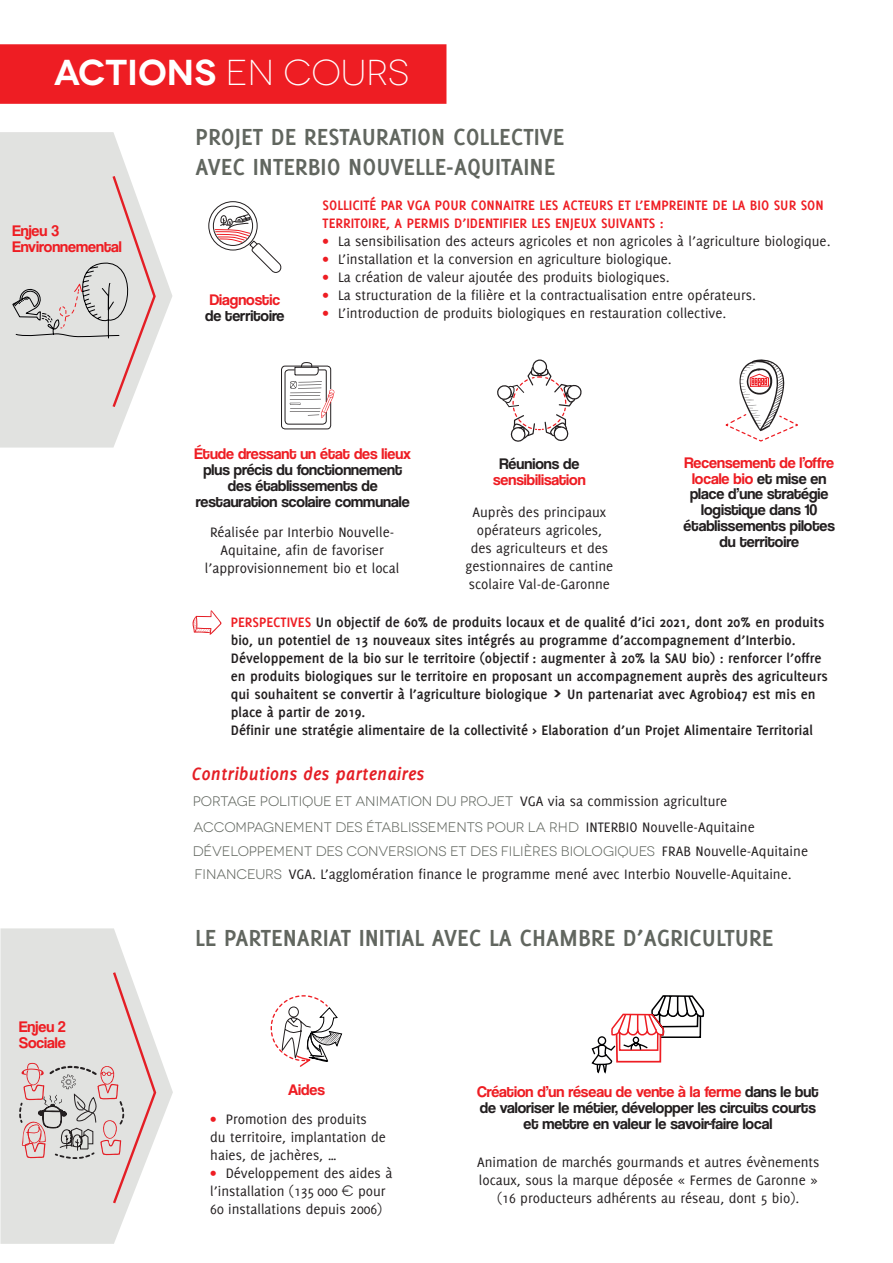
<style>
.page{position:relative;width:893px;height:1263px;background:#fff}
.page>*{position:absolute;margin:0;border:0;box-sizing:border-box;transform-origin:0 0}
.t1{font:600 36px "Novecentowide";letter-spacing:-.005em;color:#fff}
.t2{font:700 25.5px/30.6px "Delicious";color:#61665f}
.t3{font:italic 700 19.5px "Delicious";color:#e41e25}
.t4{font:15.9px/15.9px "Coolvetica Rg";color:#231f20;text-align:center}
.t5{font:15.9px/15.9px "Coolvetica Rg";color:#ee1d23}
.t6{font:15px/18px "Delicious";color:#231f20;text-align:center}
.t7{font:700 15px/18px "Delicious";color:#231f20}
.t8{font:700 15px/18px "Delicious";color:#ee1d23}
.t9{font:13.8px/26px "Novecentowide";color:#61665f}
.s1{font-weight:300}
.s2{color:#ee1d23}
.s3{font-family:"Novecentowide"}
.s4{font-family:"Delicious";font-size:15px;color:#231f20}
.s5{font-family:"Novecentowide";font-size:13.8px;color:#61665f}
</style>
<div class="page">
<div style="left:0;top:44px;width:446px;height:60px;background:#ee1d23"></div>
<svg style="left:0;top:132px;width:172px;height:316px;fill:#e1e2e0"></svg>
<div style="left:208px;top:201px;width:50px;height:49px;border:1px solid #231f20;border-radius:50%"></div>
<div style="left:213px;top:206px;width:40px;height:40px;border:1px solid #231f20;border-radius:50%"></div>
<svg style="left:214px;top:214px;width:68px;height:59px"></svg>
<svg style="left:192px;top:610px;width:30px;height:25px"></svg>
<svg style="left:12px;top:173px;width:145px;height:237px"></svg>
<div style="left:532px;top:359px;width:15px;height:15px;border:1px solid #231f20;border-radius:50%"></div>
<svg style="left:497px;top:366px;width:85px;height:76px"></svg>
<div style="left:281px;top:366px;width:50px;height:63px;border:1px solid #231f20;border-radius:4px"></div>
<svg style="left:284px;top:362px;width:51px;height:63px"></svg>
<svg style="left:725px;top:359px;width:73px;height:83px"></svg>
<svg style="left:0;top:928px;width:173px;height:316px;fill:#e1e2e0"></svg>
<svg style="left:591px;top:995px;width:114px;height:78px"></svg>
<svg style="left:19px;top:969px;width:139px;height:237px"></svg>
<svg style="left:270px;top:995px;width:73px;height:72px"></svg>
<h1 class="t1" style="left:54px;top:50px;width:357px">ACTIONS <span class="s1">EN COURS</span></h1>
<p class="t5" style="left:12px;top:222px;width:111px">Enjeu 3<br>Environnemental</p>
<p class="t5" style="left:19px;top:1018px;width:48px">Enjeu 2<br>Sociale</p>
<h2 class="t2" style="left:196px;top:121px;width:370px">projet de restauration collective avec interbio nouvelle-aquitaine</h2>
<p class="t8" style="left:323px;top:196px;width:503px">sollicité par VGA pour connaitre les acteurs et l’empreinte de la Bio sur son territoire, a permis d’identifier les enjeux suivants :</p>
<p class="t6" style="left:323px;top:232px;width:509px"><span class="s2">•</span> La sensibilisation des acteurs agricoles et non agricoles à l’agriculture biologique.</p>
<p class="t6" style="left:323px;top:250px;width:351px"><span class="s2">•</span> L’installation et la conversion en agriculture biologique.</p>
<p class="t6" style="left:323px;top:268px;width:349px"><span class="s2">•</span> La création de valeur ajoutée des produits biologiques.</p>
<p class="t6" style="left:323px;top:286px;width:435px"><span class="s2">•</span> La structuration de la filière et la contractualisation entre opérateurs.</p>
<p class="t6" style="left:323px;top:304px;width:405px"><span class="s2">•</span> L’introduction de produits biologiques en restauration collective.</p>
<p class="t5" style="left:210px;top:292px;width:72px">Diagnostic</p>
<p class="t4" style="left:205px;top:308px;width:81px">de territoire</p>
<p class="t5" style="left:194px;top:445px;width:218px">étude dressant un état des lieux</p>
<p class="t4" style="left:196px;top:461px;width:215px">plus précis du fonctionnement des établissements de restauration scolaire communale</p>
<p class="t4" style="left:684px;top:454px;width:153px"><span class="s2">Recensement de l’offre locale bio</span> et mise en place d’une stratégie logistique dans 10 établissements pilotes du territoire</p>
<p class="t4" style="left:499px;top:455px;width:81px">Réunions de</p>
<p class="t5" style="left:493px;top:471px;width:94px">sensibilisation</p>
<p class="t6" style="left:466px;top:503px;width:149px">Auprès des principaux opérateurs agricoles, des agriculteurs et des gestionnaires de cantine scolaire Val-de-Garonne</p>
<p class="t6" style="left:205px;top:523px;width:196px">Réalisée par I nterbio Nouvelle-<br>Aquitaine, afin de favoriser l’approvisionnement bio et local</p>
<p class="t7" style="left:231px;top:613px;width:595px;text-indent:85px">Un objectif de 60% de produits locaux et de qualité d’ici 2021, dont 20% en produits bio, un potentiel de 13 nouveaux sites intégrés au programme d’accompagnement d’Interbio.<br>Développement de la bio sur le territoire (objectif : augmenter à 20% la SAU</p>
<p class="t8" style="left:231px;top:613px;width:8px">PERSPECTIVES</p>
<p class="t7" style="left:231px;top:649px;width:598px;text-indent:461px">bio) : renforcer l’offre en produits biologiques sur le territoire en proposant un accompagnement auprès des agriculteurs qui souhaitent se convertir à l’agriculture biologique <span class="s3">&gt;</span> Un partenariat avec Agrobio47 est mis en place à partir de 2019.<br>Définir une stratégie alimentaire de la collectivité &gt; Elaboration d’un Projet Alimentaire Territorial</p>
<h3 class="t3" style="left:192px;top:762px;width:234px">Contributions des partenaires</h3>
<p class="t9" style="left:193px;top:788px;width:536px">PORTAGE POLITIQUE ET ANIMATION DU PROJET <span class="s4">VGA via sa commission agriculture<br></span>ACCOMPAGNEMENT DES ÉTABLISSEMENTS POUR LA RHD <span class="s4">INTERBIO</span></p>
<p class="t6" style="left:642px;top:818px;width:114px">Nouvelle-Aquitaine</p>
<p class="t6" style="left:195px;top:865px;width:598px"><span class="s5">FINANCEURS</span> VGA. L’agglomération finance le programme mené avec I nterbio Nouvelle-Aquitaine.</p>
<p class="t9" style="left:193px;top:838px;width:617px">DÉVELOPPEMENT DES CONVERSIONS ET DES FILIÈRES BIOLOGIQUES <span class="s4">FRAB Nouvelle-Aquitaine</span></p>
<h2 class="t2" style="left:195px;top:922px;width:580px">le partenariat initial avec la chambre d’agriculture</h2>
<p class="t5" style="left:288px;top:1081px;width:38px">Aides</p>
<p class="t4" style="left:477px;top:1084px;width:343px"><span class="s2">Création d’un réseau de vente à la ferme</span> dans le but de valoriser le métier, développer les circuits courts et mettre en valeur le savoir-faire local</p>
<p class="t6" style="left:210px;top:1110px;width:177px;text-align:left"><span class="s2">•</span> Promotion des produits du territoire, implantation de haies, de jachères, …</p>
<p class="t6" style="left:210px;top:1164px;width:184px;text-align:left"><span class="s2">•</span> Développement des aides à l’installation (135 000 <span class="s3">€</span> pour<br>60 installations depuis 2006)</p>
<p class="t6" style="left:477px;top:1153px;width:344px">Animation de marchés gourmands et autres évènements locaux, sous la marque déposée « Fermes de Garonne » (16 producteurs adhérents au réseau, dont 5 bio).</p>
</div>
